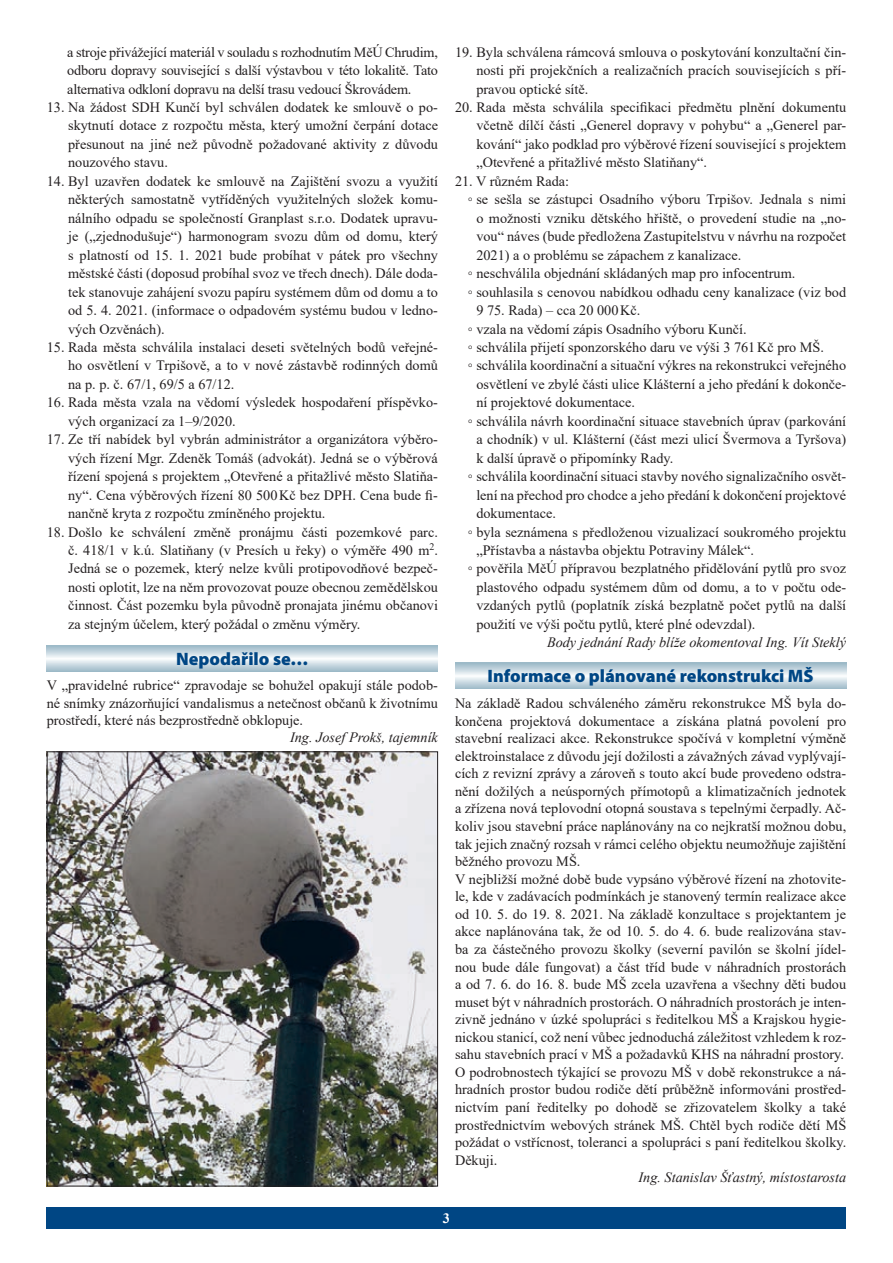
<style>
.page{position:relative;width:893px;height:1263px;background:#fff}
.page>*{position:absolute;margin:0;border:0;box-sizing:border-box;transform-origin:0 0}
.t1{font:900 18px "Myriad Pro";color:#004684}
.t2{font:14.25px/18.5px "Times New Roman";color:#231f20;text-align:justify}
.t3{font:italic 14.25px "Times New Roman";color:#231f20}
.t4{font:700 14.25px "Times New Roman";color:#fff}
</style>
<div class="page">
<div style="left:47px;top:1208px;width:799px;height:21px;background:#004684"></div>
<svg style="left:47px;top:645px;width:391px;height:26px;background:#c9d9e1"></svg>
<img style="left:49px;top:753px;width:387px;height:431px">
<svg style="left:455px;top:663px;width:391px;height:25px"></svg>
<p class="t2" style="left:67px;top:42px;width:372px">a stroje přivážející materiál v souladu s rozhodnutím MěÚ Chrudim, odboru dopravy související s další výstavbou v této lokalitě. Tato alternativa odkloní dopravu na delší trasu vedoucí Škrovádem.</p>
<p class="t2" style="left:68px;top:98px;width:371px;text-indent:-21px">13. Na žádost SDH Kunčí byl schválen dodatek ke smlouvě o po&shy;skytnutí dotace z rozpočtu města, který umožní čerpání dotace přesunout na jiné než původně požadované aktivity z důvodu nouzového stavu.</p>
<p class="t2" style="left:68px;top:171px;width:371px;text-indent:-21px">14. Byl uzavřen dodatek ke smlouvě na Zajištění svozu a využití některých samostatně vytříděných využitelných složek komu&shy;nálního odpadu se společností Granplast s.r.o. Dodatek upravu&shy;je („zjednodušuje“) harmonogram svozu dům od domu, který s platností od 15. 1. 2021 bude probíhat v pátek pro všechny městské části (doposud probíhal svoz ve třech dnech). Dále doda&shy;tek stanovuje zahájení svozu papíru systémem dům od domu a to od 5. 4. 2021. (informace o odpadovém systému budou v ledno&shy;vých Ozvěnách).</p>
<p class="t2" style="left:68px;top:337px;width:371px;text-indent:-21px">15. Rada města schválila instalaci deseti světelných bodů veřejné&shy;ho osvětlení v Trpišově, a to v nové zástavbě rodinných domů na p. p. č. 67/1, 69/5 a 67/12.</p>
<p class="t2" style="left:68px;top:393px;width:371px;text-indent:-21px">16. Rada města vzala na vědomí výsledek hospodaření příspěvko&shy;vých organizací za 1–9/2020.</p>
<p class="t2" style="left:68px;top:430px;width:371px;text-indent:-21px">17. Ze tří nabídek byl vybrán administrátor a organizátora výběro&shy;vých řízení Mgr. Zdeněk Tomáš (advokát). Jedná se o výběrová řízení spojená s projektem „Otevřené a přitažlivé město Slatiňa&shy;ny“. Cena výběrových řízení 80 500Kč bez DPH. Cena bude fi&shy;nančně kryta z rozpočtu zmíněného projektu.</p>
<p class="t2" style="left:68px;top:522px;width:371px;text-indent:-21px">18. Došlo ke schválení změně pronájmu části pozemkové parc. č. 418/1 v k.ú. Slatiňany (v Presích u řeky) o výměře 490 m<sup>2</sup>.<br>Jedná se o pozemek, který nelze kvůli protipovodňové bezpeč&shy;nosti oplotit, lze na něm provozovat pouze obecnou zemědělskou činnost. Část pozemku byla původně pronajata jinému občanovi za stejným účelem, který požádal o změnu výměry.</p>
<p class="t1" style="left:176px;top:647px;width:134px">Nepodařilo se…</p>
<p class="t2" style="left:47px;top:677px;width:393px;line-height:17.1px">V „pravidelné rubrice“ zpravodaje se bohužel opakují stále podob&shy;né snímky znázorňující vandalismus a netečnost občanů k životnímu prostředí, které nás bezprostředně obklopuje.</p>
<p class="t3" style="left:290px;top:727px;width:149px">Ing. Josef Prokš, tajemník</p>
<p class="t2" style="left:476px;top:42px;width:371px;text-indent:-21px">19. Byla schválena rámcová smlouva o poskytování konzultační čin&shy;nosti při projekčních a realizačních pracích souvisejících s pří&shy;pravou optické sítě.</p>
<p class="t2" style="left:476px;top:98px;width:371px;text-indent:-21px">20. Rada města schválila specifikaci předmětu plnění dokumentu včetně dílčí části „Generel dopravy v pohybu“ a „Generel par&shy;kování“ jako podklad pro výběrové řízení související s projektem „Otevřené a přitažlivé město Slatiňany“.</p>
<p class="t2" style="left:455px;top:171px;width:116px">21. V různém Rada:</p>
<p class="t2" style="left:468px;top:190px;width:380px">◦ se sešla se zástupci Osadního výboru Trpišov. Jednala s nimi</p>
<p class="t2" style="left:476px;top:208px;width:371px">o možnosti vzniku dětského hřiště, o provedení studie na „no-</p>
<p class="t2" style="left:476px;top:227px;width:371px">vou“ náves (bude předložena Zastupitelstvu v návrhu na rozpočet</p>
<p class="t2" style="left:476px;top:245px;width:267px">2021) a o problému se zápachem z kanalizace.</p>
<p class="t2" style="left:468px;top:264px;width:329px">◦ neschválila objednání skládaných map pro infocentrum.</p>
<p class="t2" style="left:468px;top:282px;width:380px">◦ souhlasila s cenovou nabídkou odhadu ceny kanalizace (viz bod</p>
<p class="t2" style="left:476px;top:301px;width:166px">9 75. Rada) – cca 20 000Kč.</p>
<p class="t2" style="left:468px;top:319px;width:280px">◦ vzala na vědomí zápis Osadního výboru Kunčí.</p>
<p class="t2" style="left:468px;top:337px;width:358px">◦ schválila přijetí sponzorského daru ve výši 3 761Kč pro MŠ.</p>
<p class="t2" style="left:468px;top:356px;width:380px">◦ schválila koordinační a situační výkres na rekonstrukci veřejného</p>
<p class="t2" style="left:476px;top:374px;width:371px">osvětlení ve zbylé části ulice Klášterní a jeho předání k dokonče-</p>
<p class="t2" style="left:476px;top:393px;width:160px">ní projektové dokumentace.</p>
<p class="t2" style="left:468px;top:411px;width:380px">◦ schválila návrh koordinační situace stavebních úprav (parkování</p>
<p class="t2" style="left:476px;top:430px;width:371px">a chodník) v ul. Klášterní (část mezi ulicí Švermova a Tyršova)</p>
<p class="t2" style="left:476px;top:448px;width:198px">k další úpravě o připomínky Rady.</p>
<p class="t2" style="left:468px;top:467px;width:380px">◦ schválila koordinační situaci stavby nového signalizačního osvět-</p>
<p class="t2" style="left:476px;top:485px;width:371px">lení na přechod pro chodce a jeho předání k dokončení projektové</p>
<p class="t2" style="left:476px;top:504px;width:81px">dokumentace.</p>
<p class="t2" style="left:468px;top:522px;width:380px">◦ byla seznámena s předloženou vizualizací soukromého projektu</p>
<p class="t2" style="left:476px;top:540px;width:279px">„Přístavba a nástavba objektu Potraviny Málek“.</p>
<p class="t2" style="left:468px;top:559px;width:380px">◦ pověřila MěÚ přípravou bezplatného přidělování pytlů pro svoz</p>
<p class="t2" style="left:476px;top:577px;width:371px">plastového odpadu systémem dům od domu, a to v počtu ode-</p>
<p class="t2" style="left:476px;top:596px;width:371px">vzdaných pytlů (poplatník získá bezplatně počet pytlů na další</p>
<p class="t2" style="left:476px;top:614px;width:281px">použití ve výši počtu pytlů, které plné odevzdal).</p>
<p class="t3" style="left:547px;top:633px;width:301px">Body jednání Rady blíže okomentoval Ing. Vít Steklý</p>
<p class="t1" style="left:488px;top:664px;width:328px">Informace o plánované rekonstrukci MŠ</p>
<p class="t2" style="left:455px;top:694px;width:393px;line-height:17.5px;text-align:left">Na základě Radou schváleného záměru rekonstrukce MŠ byla do&shy;končena projektová dokumentace a získána platná povolení pro stavební realizaci akce. Rekonstrukce spočívá v kompletní výměně elektroinstalace z důvodu její dožilosti a závažných závad vyplývají&shy;cích z revizní zprávy a zároveň s touto akcí bude provedeno odstra&shy;nění dožilých a neúsporných přímotopů a klimatizačních jednotek a zřízena nová teplovodní otopná soustava s tepelnými čerpadly. Ač&shy;koliv jsou stavební práce naplánovány na co nejkratší možnou dobu, tak jejich značný rozsah v rámci celého objektu neumožňuje zajištění běžného provozu MŠ.<br>V nejbližší možné době bude vypsáno výběrové řízení na zhotovite&shy;le, kde v zadávacích podmínkách je stanovený termín realizace akce od 10. 5. do 19. 8. 2021. Na základě konzultace s projektantem je akce naplánována tak, že od 10. 5. do 4. 6. bude realizována stav&shy;ba za částečného provozu školky (severní pavilón se školní jídel&shy;nou bude dále fungovat) a část tříd bude v náhradních prostorách a od 7. 6. do 16. 8. bude MŠ zcela uzavřena a všechny děti budou muset být v náhradních prostorách. O náhradních prostorách je inten&shy;zivně jednáno v úzké spolupráci s ředitelkou MŠ a Krajskou hygie&shy;nickou stanicí, což není vůbec jednoduchá záležitost vzhledem k roz&shy;sahu stavebních prací v MŠ a požadavků KHS na náhradní prostory.<br>O podrobnostech týkající se provozu MŠ v době rekonstrukce a ná&shy;hradních prostor budou rodiče dětí průběžně informováni prostřed&shy;nictvím paní ředitelky po dohodě se zřizovatelem školky a také prostřednictvím webových stránek MŠ. Chtěl bych rodiče dětí MŠ požádat o vstřícnost, toleranci a spolupráci s paní ředitelkou školky.<br>Děkuji.</p>
<p class="t3" style="left:638px;top:1167px;width:209px">Ing. Stanislav Šťastný, místostarosta</p>
<p class="t4" style="left:443px;top:1208px;width:9px">3</p>
</div>
